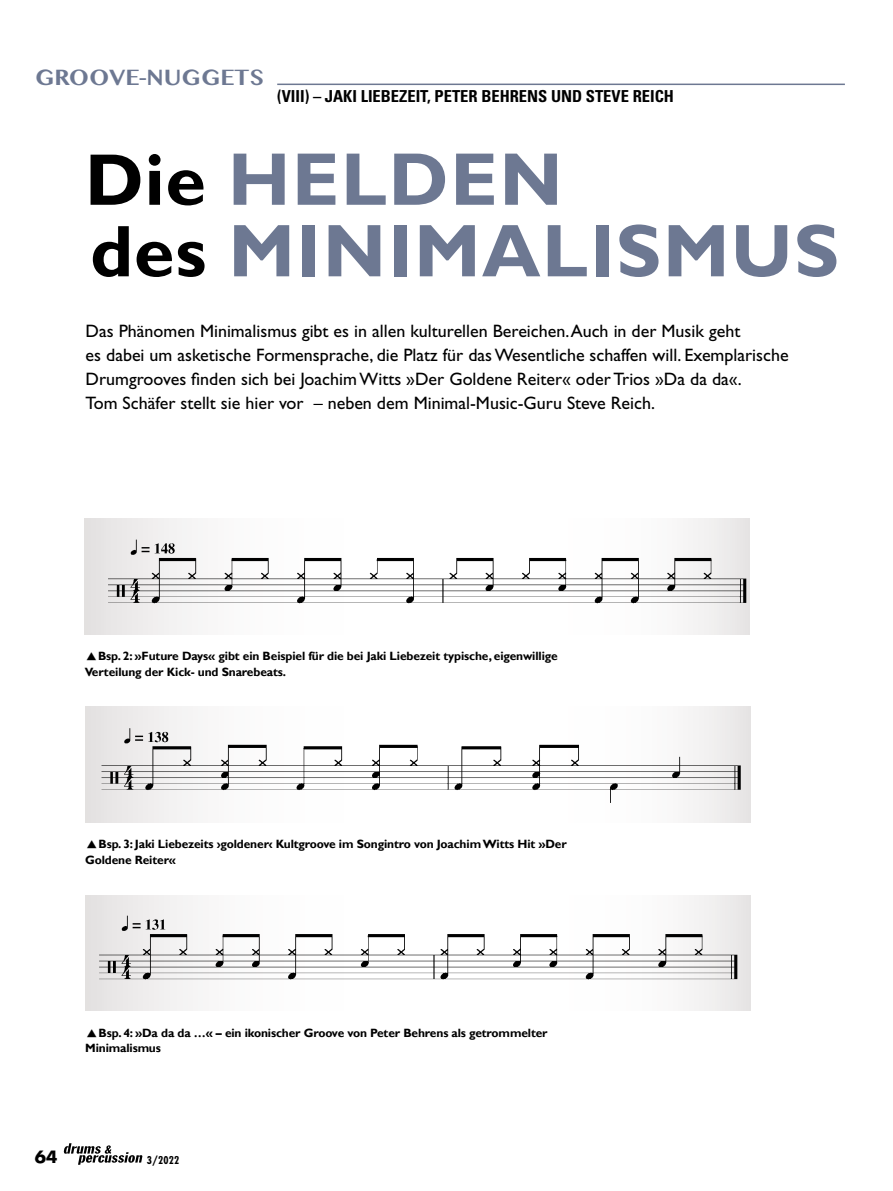
<style>
.page{position:relative;width:893px;height:1191px;background:#fff}
.page>*{position:absolute;margin:0;border:0;box-sizing:border-box;transform-origin:0 0}
.t1{font:700 75px/71.6px "Gill Sans";letter-spacing:.02em;color:#6d7892}
.t2{font:700 20.25px "Bangla MN";color:#6d7892}
.t3{font:18px/24px "Gill Sans";color:#000}
.t4{font:700 condensed 16.5px "Univers LT Std";color:#000}
.t5{font:700 16.5px "Futura Std";color:#000}
.t6{font:700 12px/15.5px "Gill Sans";letter-spacing:-.01em;color:#000}
.t7{font:700 condensed 10.5px "Futura Std";color:#000}
.s1{font-size:73.5px;color:#000}
</style>
<div class="page">
<svg style="left:64px;top:1143px;width:79px;height:21px"></svg>
<hr style="left:277px;top:84px;width:568px;height:1px;background:#6d7892">
<img style="left:85px;top:518px;width:665px;height:116px">
<img style="left:85px;top:707px;width:665px;height:115px">
<img style="left:86px;top:895px;width:665px;height:115px">
<p class="t2" style="left:35px;top:66px;width:231px">GROOVE-NUGGETS</p>
<p class="t4" style="left:277px;top:86px;width:398px">(VIII) – JAKI LIEBEZEIT, PETER BEHRENS UND STEVE REICH</p>
<h1 class="t1" style="left:85px;top:143px;width:756px"><span class="s1">Die</span> HELDEN<br><span class="s1">des</span> MINIMALISMUS</h1>
<p class="t3" style="left:86px;top:319px;width:704px">Das Phänomen Minimalismus gibt es in allen kulturellen Bereichen. Auch in der Musik geht<br>es dabei um asketische Formensprache, die Platz für das Wesentliche schaffen will. Exemplarische Drumgrooves finden sich bei Joachim Witts »Der Goldene Reiter« oder Trios »Da da da«.<br>Tom Schäfer stellt sie hier vor – neben dem Minimal-Music-Guru Steve Reich.</p>
<p class="t6" style="left:85px;top:649px;width:474px;text-indent:13px">Bsp. 2: »Future Days« gibt ein Beispiel für die bei Jaki Liebezeit typische, eigenwillige<br>Verteilung der Kick- und Snarebeats.</p>
<p class="t6" style="left:85px;top:837px;width:483px;text-indent:13px">Bsp. 3: Jaki Liebezeits ›goldener‹ Kultgroove im Songintro von Joachim Witts Hit »Der<br>Goldene Reiter«</p>
<p class="t6" style="left:85px;top:1025px;width:464px;text-indent:13px">Bsp. 4: »Da da da …« – ein ikonischer Groove von Peter Behrens als getrommelter<br>Minimalismus</p>
<p class="t5" style="left:35px;top:1145px;width:24px">64</p>
<p class="t7" style="left:147px;top:1153px;width:34px">3/2022</p>
</div>
